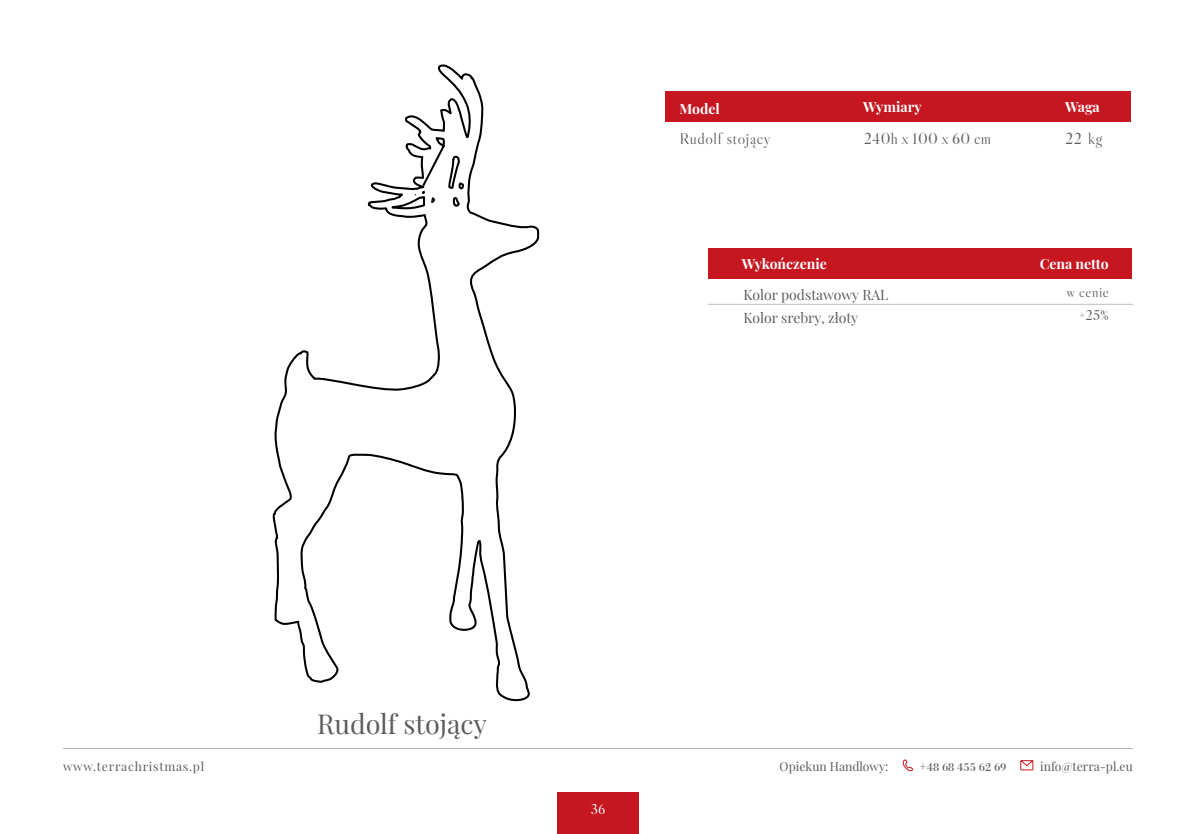
<style>
.page{position:relative;width:1196px;height:834px;background:#fff}
.page>*{position:absolute;margin:0;border:0;box-sizing:border-box;transform-origin:0 0}
.t1{font:26.95px "Playfair Display";color:#5d5d5c}
.t2{font:15.75px "Libre Caslon Display";letter-spacing:.035em;color:#5d5d5c}
.t3{font:700 14px "Playfair Display";color:#fff}
.t4{font:14px/22.8px "Playfair Display";color:#5d5d5c}
.t5{font:14px/22.8px "Libre Caslon Display";letter-spacing:.04em;color:#5d5d5c;text-align:right}
.t6{font:14px "Libre Caslon Display";color:#fff}
.t7{font:12.25px "Playfair Display";color:#5d5d5c}
.t8{font:12.25px "Playfair Display";letter-spacing:.06em;color:#5d5d5c}
.t9{font:12.25px "Bodoni BT";color:#5d5d5c}
.s1{font-family:"Playfair Display"}
</style>
<div class="page">
<div style="left:557px;top:792px;width:81px;height:41px;background:#c61620"></div>
<svg style="left:1020px;top:760px;width:13px;height:10px"></svg>
<svg style="left:902px;top:759px;width:11px;height:12px"></svg>
<hr style="left:63px;top:748px;width:1069px;height:1px;background:#b3b2b2">
<svg style="left:272px;top:64px;width:268px;height:638px"></svg>
<div style="left:665px;top:92px;width:466px;height:30px;background:#c61620"></div>
<hr style="left:708px;top:304px;width:425px;height:1px;background:#c1c0c0">
<div style="left:708px;top:248px;width:423px;height:31px;background:#c61620"></div>
<p class="t3" style="left:679px;top:97px;width:42px">Model</p>
<p class="t3" style="left:863px;top:96px;width:60px">Wymiary</p>
<p class="t3" style="left:1065px;top:96px;width:36px">Waga</p>
<p class="t2" style="left:679px;top:129px;width:93px">Rudolf stojący</p>
<p class="t2" style="left:863px;top:129px;width:129px">240h x 100 x 60 cm</p>
<p class="t2" style="left:1065px;top:129px;width:38px">22 kg</p>
<h1 class="t1" style="left:317px;top:702px;width:172px">Rudolf stojący</h1>
<p class="t3" style="left:742px;top:252px;width:86px">Wykończenie</p>
<p class="t4" style="left:743px;top:282px;width:146px">Kolor podstawowy RAL<br>Kolor srebry, złoty</p>
<p class="t3" style="left:1039px;top:252px;width:70px">Cena netto</p>
<p class="t5" style="left:1066px;top:281px;width:44px">w cenie +25%</p>
<p class="t8" style="left:63px;top:756px;width:143px">www.terrachristmas.pl</p>
<p class="t7" style="left:779px;top:756px;width:110px">Opiekun Handlowy:</p>
<p class="t9" style="left:919px;top:759px;width:88px"><span class="s1">+</span>48 68 455 62 69</p>
<p class="t7" style="left:1040px;top:756px;width:94px">info@terra-pl.eu</p>
<p class="t6" style="left:591px;top:799px;width:16px">36</p>
</div>
